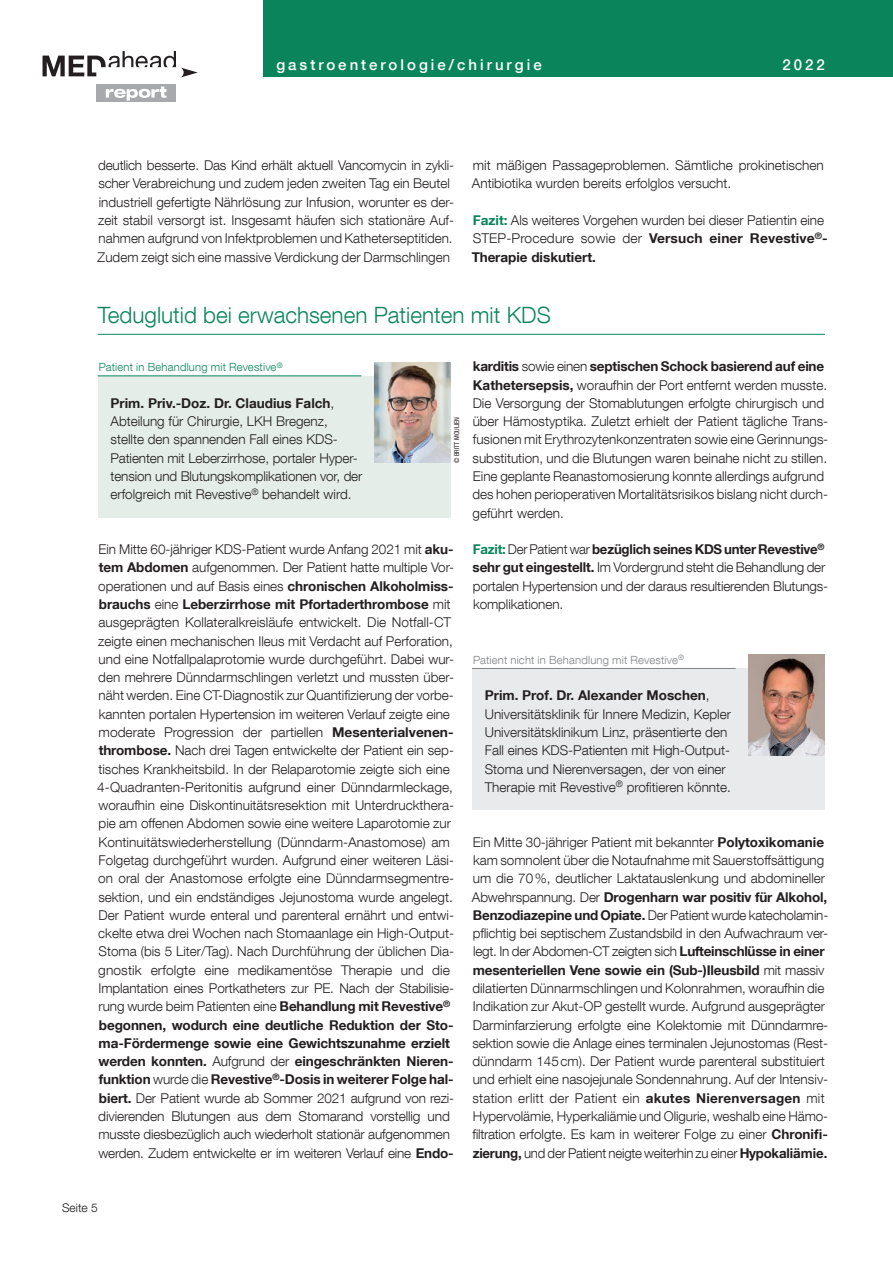
<style>
.page{position:relative;width:893px;height:1263px;background:#fff}
.page>*{position:absolute;margin:0;border:0;box-sizing:border-box;transform-origin:0 0}
.t1{font:300 22.5px "Helvetica Neue LT Com";color:#0a855b}
.t2{font:500 15px "Helvetica Neue LT Com";letter-spacing:.2em;color:#fff}
.t3{font:300 13.5px/18.3px "Helvetica Neue LT Com";color:#231f20}
.t4{font:300 12px "Helvetica Neue LT Com";color:#231f20}
.t5{font:300 11.25px "Helvetica Neue LT Com";letter-spacing:.015em;color:#808285}
.t6{font:300 11.25px "Helvetica Neue LT Com";letter-spacing:.015em;color:#0a855b}
.t7{font:condensed 6.75px "Helvetica Neue LT Com";color:#231f20}
.s1{font-weight:700;color:#0a855b}
.s2{font-weight:700}
</style>
<div class="page">
<div style="left:264px;top:0;width:629px;height:77px;background:#0a855b"></div>
<div style="left:96px;top:84px;width:80px;height:18px;background:#a8a9ad"></div>
<svg style="left:106px;top:87px;width:61px;height:14px"></svg>
<svg style="left:43px;top:51px;width:155px;height:26px"></svg>
<div style="left:98px;top:376px;width:353px;height:141px;background:#e4ede7"></div>
<img style="left:374px;top:362px;width:77px;height:101px">
<hr style="left:98px;top:375px;width:263px;height:1px;background:#0a855b">
<div style="left:472px;top:668px;width:353px;height:142px;background:#e9eaeb"></div>
<img style="left:748px;top:655px;width:77px;height:100px">
<hr style="left:472px;top:668px;width:264px;height:1px;background:#808285">
<hr style="left:98px;top:334px;width:727px;height:1px;background:#0a855b">
<p class="t2" style="left:276px;top:56px;width:267px">gastroenterologie/chirurgie</p>
<p class="t2" style="left:783px;top:56px;width:44px">2022</p>
<p class="t3" style="left:98px;top:156px;width:358px">deutlich besserte. Das Kind erhält aktuell Vancomycin in zykli&shy;scher Verabreichung und zudem jeden zweiten Tag ein Beutel industriell gefertigte Nährlösung zur Infusion, worunter es der&shy;zeit stabil versorgt ist. Insgesamt häufen sich stationäre Auf&shy;nahmen aufgrund von Infektproblemen und Katheterseptitiden.<br>Zudem zeigt sich eine massive Verdickung der Darmschlingen</p>
<p class="t3" style="left:472px;top:156px;width:353px">mit mäßigen Passageproblemen. Sämtliche prokinetischen<br>Antibiotika wurden bereits erfolglos versucht.</p>
<p class="t3" style="left:472px;top:211px;width:357px"><span class="s1">Fazit:</span> Als weiteres Vorgehen wurden bei dieser Patientin eine<br>STEP-Procedure sowie der <span class="s2">Versuch einer Revestive</span><sup>®</sup><span class="s2">-<br>Therapie diskutiert.</span></p>
<h1 class="t1" style="left:98px;top:302px;width:455px">Teduglutid bei erwachsenen Patienten mit KDS</h1>
<p class="t6" style="left:99px;top:360px;width:185px">Patient in Behandlung mit Revestive<sup>®</sup></p>
<p class="t3" style="left:111px;top:394px;width:253px"><span class="s2">Prim. Priv.-Doz. Dr. Claudius Falch</span>, Abteilung für Chirurgie, LKH Bregenz, stellte den spannenden Fall eines KDS-Patienten mit Leberzirrhose, portaler Hyper&shy;tension und Blutungskomplikationen vor, der erfolgreich mit Revestive<sup>®</sup> behandelt wird.</p>
<p class="t7" style="left:453px;top:463px;width:47px;rotate:-90deg">©BRITT MOULIEN</p>
<p class="t3" style="left:97px;top:540px;width:358px">Ein Mitte 60-jähriger KDS-Patient wurde Anfang 2021 mit <span class="s2">aku&shy;tem Abdomen</span> aufgenommen. Der Patient hatte multiple Vor&shy;operationen und auf Basis eines <span class="s2">chronischen Alkoholmiss&shy;brauchs</span> eine <span class="s2">Leberzirrhose mit Pfortaderthrombose</span> mit ausgeprägten Kollateralkreisläufe entwickelt. Die Notfall-CT zeigte einen mechanischen Ileus mit Verdacht auf Perforation, und eine Notfallpalaprotomie wurde durchgeführt. Dabei wur&shy;den mehrere Dünndarmschlingen verletzt und mussten über&shy;näht werden. Eine CT-Diagnostik zur Quantifizierung der vorbe&shy;kannten portalen Hypertension im weiteren Verlauf zeigte eine moderate Progression der partiellen <span class="s2">Mesenterialvenen&shy;thrombose.</span> Nach drei Tagen entwickelte der Patient ein sep&shy;tisches Krankheitsbild. In der Relaparotomie zeigte sich eine 4-Quadranten-Peritonitis aufgrund einer Dünndarmleckage, woraufhin eine Diskontinuitätsresektion mit Unterdruckthera&shy;pie am offenen Abdomen sowie eine weitere Laparotomie zur Kontinuitätswiederherstellung (Dünndarm-Anastomose) am Folgetag durchgeführt wurden. Aufgrund einer weiteren Läsi&shy;on oral der Anastomose erfolgte eine Dünndarmsegmentre&shy;sektion, und ein endständiges Jejunostoma wurde angelegt.<br>Der Patient wurde enteral und parenteral ernährt und entwi&shy;ckelte etwa drei Wochen nach Stomaanlage ein High-Output-Stoma (bis 5 Liter/Tag). Nach Durchführung der üblichen Dia&shy;gnostik erfolgte eine medikamentöse Therapie und die Implantation eines Portkatheters zur PE. Nach der Stabilisie&shy;rung wurde beim Patienten eine <span class="s2">Behandlung mit Revestive</span><sup>® </sup><span class="s2">begonnen, wodurch eine deutliche Reduktion der Sto&shy;ma-Fördermenge sowie eine Gewichtszunahme erzielt werden konnten.</span> Aufgrund der <span class="s2">eingeschränkten Nieren&shy;funktion</span> wurde die <span class="s2">Revestive</span><sup>®</sup><span class="s2">-Dosis in weiterer Folge hal&shy;biert.</span> Der Patient wurde ab Sommer 2021 aufgrund von rezi&shy;divierenden Blutungen aus dem Stomarand vorstellig und musste diesbezüglich auch wiederholt stationär aufgenommen werden. Zudem entwickelte er im weiteren Verlauf eine <span class="s2">Endo-</span></p>
<p class="t3" style="left:472px;top:357px;width:357px"><span class="s2">karditis</span> sowie einen <span class="s2">septischen Schock basierend auf eine Kathetersepsis,</span> woraufhin der Port entfernt werden musste.<br>Die Versorgung der Stomablutungen erfolgte chirurgisch und über Hämostyptika. Zuletzt erhielt der Patient tägliche Trans&shy;fusionen mit Erythrozytenkonzentraten sowie eine Gerinnungs&shy;substitution, und die Blutungen waren beinahe nicht zu stillen.<br>Eine geplante Reanastomosierung konnte allerdings aufgrund des hohen perioperativen Mortalitätsrisikos bislang nicht durch&shy;geführt werden.</p>
<p class="t3" style="left:473px;top:540px;width:357px"><span class="s1">Fazit:</span> Der Patient war <span class="s2">bezüglich seines KDS unter Revestive</span><sup>® </sup><span class="s2">sehr gut eingestellt.</span> Im Vordergrund steht die Behandlung der portalen Hypertension und der daraus resultierenden Blutungs&shy;komplikationen.</p>
<p class="t5" style="left:473px;top:653px;width:213px">Patient nicht in Behandlung mit Revestive<sup>®</sup></p>
<p class="t3" style="left:485px;top:686px;width:248px"><span class="s2">Prim. Prof. Dr. Alexander Moschen</span>, Universitätsklinik für Innere Medizin, Kepler Universitätsklinikum Linz, präsentierte den Fall eines KDS-Patienten mit High-Output-Stoma und Nierenversagen, der von einer Therapie mit Revestive<sup>®</sup> profitieren könnte.</p>
<p class="t3" style="left:472px;top:832px;width:358px">Ein Mitte 30-jähriger Patient mit bekannter <span class="s2">Polytoxikomanie </span>kam somnolent über die Notaufnahme mit Sauerstoffsättigung um die 70%, deutlicher Laktatauslenkung und abdomineller Abwehrspannung. Der <span class="s2">Drogenharn war positiv für Alkohol, Benzodiazepine und Opiate.</span> Der Patient wurde katecholamin&shy;pflichtig bei septischem Zustandsbild in den Aufwachraum ver&shy;legt. In der Abdomen-CT zeigten sich <span class="s2">Lufteinschlüsse in einer mesenteriellen Vene sowie ein (Sub-)Ileusbild</span> mit massiv dilatierten Dünnarmschlingen und Kolonrahmen, woraufhin die Indikation zur Akut-OP gestellt wurde. Aufgrund ausgeprägter Darminfarzierung erfolgte eine Kolektomie mit Dünndarmre&shy;sektion sowie die Anlage eines terminalen Jejunostomas (Rest&shy;dünndarm 145cm). Der Patient wurde parenteral substituiert und erhielt eine nasojejunale Sondennahrung. Auf der Intensiv&shy;station erlitt der Patient ein <span class="s2">akutes Nierenversagen</span> mit Hypervolämie, Hyperkaliämie und Oligurie, weshalb eine Hämo&shy;filtration erfolgte. Es kam in weiterer Folge zu einer <span class="s2">Chronifi&shy;zierung,</span> und der Patient neigte weiterhin zu einer <span class="s2">Hypokaliämie.</span></p>
<p class="t4" style="left:62px;top:1201px;width:37px">Seite 5</p>
</div>
